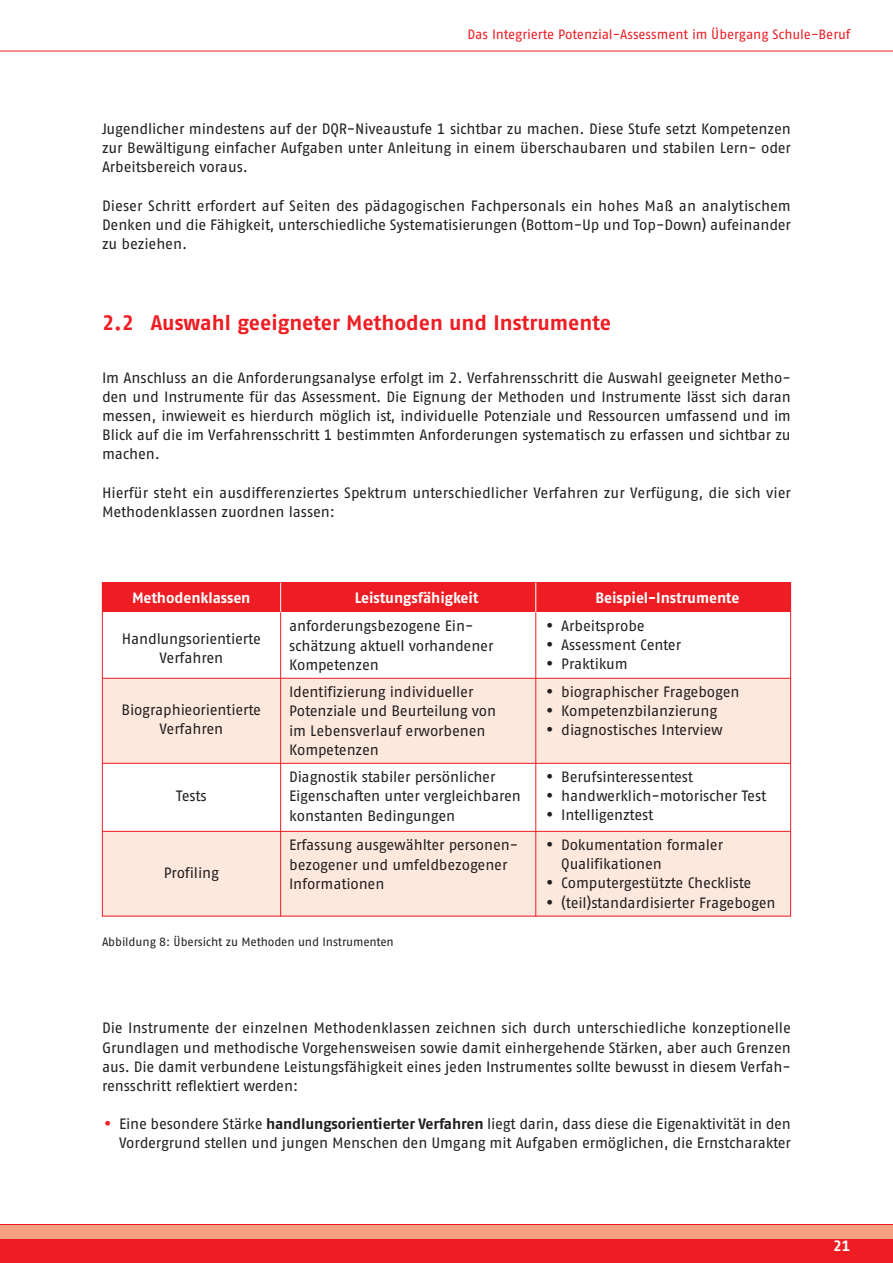
<style>
.page{position:relative;width:893px;height:1263px;background:#fff}
.page>*{position:absolute;margin:0;border:0;box-sizing:border-box;transform-origin:0 0}
.t1{font:700 21px "AWO Fago Office";color:#ee1d23}
.t2{font:15px/19.2px "AWO Fago Office";letter-spacing:-.005em;color:#231f20}
.t3{font:700 15px "AWO Fago Office";letter-spacing:-.005em;color:#fff}
.t4{font:13.5px "AWO Fago Office";color:#ee1d23}
.t5{font:12px "AWO Fago Office";letter-spacing:-.005em;color:#231f20}
.s1{font-family:"Futura";font-weight:500}
.s2{font-family:"Futura";font-weight:500;color:#ee1d23}
.s3{font-weight:700}
</style>
<div class="page">
<div style="left:102px;top:678px;width:689px;height:85px;background:#fde8dd"></div>
<div style="left:102px;top:831px;width:689px;height:85px;background:#fde8dd"></div>
<div style="left:102px;top:583px;width:689px;height:29px;background:#ee1d23"></div>
<hr style="left:0;top:51px;width:893px;height:1px;background:#ee1d23">
<div style="left:0;top:1225px;width:893px;height:38px;background:#ee1d23"></div>
<div style="left:0;top:1225px;width:893px;height:13px;background:#f69f83"></div>
<hr style="left:280px;top:583px;width:1px;height:333px;background:#ee1d23">
<svg style="left:280px;top:583px;width:1px;height:29px"></svg>
<hr style="left:535px;top:583px;width:1px;height:333px;background:#ee1d23">
<svg style="left:535px;top:583px;width:1px;height:29px"></svg>
<hr style="left:102px;top:678px;width:689px;height:1px;background:#ee1d23">
<hr style="left:102px;top:763px;width:689px;height:1px;background:#ee1d23">
<hr style="left:102px;top:831px;width:689px;height:1px;background:#ee1d23">
<p class="t4" style="left:467px;top:30px;width:385px">Das Integrierte Potenzial-Assessment im Übergang Schule-Beruf</p>
<p class="t2" style="left:102px;top:120px;width:690px;text-align:justify">Jugendlicher mindestens auf der DQR-Niveaustufe 1 sichtbar zu machen. Diese Stufe setzt Kompetenzen zur Bewältigung einfacher Aufgaben unter Anleitung in einem überschaubaren und stabilen Lern- oder Arbeitsbereich voraus.</p>
<p class="t2" style="left:102px;top:197px;width:690px;text-align:justify">Dieser Schritt erfordert auf Seiten des pädagogischen Fachpersonals ein hohes Maß an analytischem Denken und die Fähigkeit, unterschiedliche Systematisierungen (Bottom-Up und Top-Down) aufeinander zu beziehen.</p>
<h1 class="t1" style="left:102px;top:315px;width:510px">2.2 Auswahl geeigneter Methoden und Instrumente</h1>
<p class="t2" style="left:102px;top:369px;width:690px;text-align:justify">Im Anschluss an die Anforderungsanalyse erfolgt im 2. Verfahrensschritt die Auswahl geeigneter Metho&shy;den und Instrumente für das Assessment. Die Eignung der Methoden und Instrumente lässt sich daran messen, inwieweit es hierdurch möglich ist, individuelle Potenziale und Ressourcen umfassend und im Blick auf die im Verfahrensschritt 1 bestimmten Anforderungen systematisch zu erfassen und sichtbar zu machen.</p>
<p class="t2" style="left:102px;top:484px;width:690px">Hierfür steht ein ausdifferenziertes Spektrum unterschiedlicher Verfahren zur Verfügung, die sich vier<br>Methodenklassen zuordnen lassen:</p>
<p class="t3" style="left:132px;top:592px;width:120px">Methodenklassen</p>
<p class="t3" style="left:355px;top:592px;width:125px">Leistungsfähigkeit</p>
<p class="t3" style="left:596px;top:592px;width:145px">Beispiel-Instrumente</p>
<p class="t2" style="left:122px;top:630px;width:141px;text-align:center">Handlungsorientierte<br>Verfahren</p>
<p class="t2" style="left:289px;top:618px;width:206px">anforderungsbezogene Ein&shy;schätzung aktuell vorhandener<br>Kompetenzen</p>
<p class="t2" style="left:544px;top:618px;width:102px"><span class="s1">•</span> Arbeitsprobe</p>
<p class="t2" style="left:544px;top:637px;width:138px"><span class="s1">•</span> Assessment Center</p>
<p class="t2" style="left:544px;top:656px;width:85px"><span class="s1">•</span> Praktikum</p>
<p class="t2" style="left:544px;top:683px;width:197px"><span class="s1">•</span> biographischer Fragebogen</p>
<p class="t2" style="left:544px;top:703px;width:174px"><span class="s1">•</span> Kompetenzbilanzierung</p>
<p class="t2" style="left:544px;top:722px;width:180px"><span class="s1">•</span> diagnostisches Interview</p>
<p class="t2" style="left:544px;top:768px;width:150px"><span class="s1">•</span> Berufsinteressentest</p>
<p class="t2" style="left:544px;top:788px;width:223px"><span class="s1">•</span> handwerklich-motorischer Test</p>
<p class="t2" style="left:544px;top:807px;width:111px"><span class="s1">•</span> Intelligenztest</p>
<p class="t2" style="left:561px;top:837px;width:163px;text-indent:-17px"><span class="s1">•</span> Dokumentation formaler<br>Qualifikationen</p>
<p class="t2" style="left:544px;top:875px;width:209px"><span class="s1">•</span> Computergestützte Checkliste</p>
<p class="t2" style="left:544px;top:894px;width:233px"><span class="s1">•</span> (teil)standardisierter Fragebogen</p>
<p class="t2" style="left:289px;top:684px;width:209px">Identifizierung individueller<br>Potenziale und Beurteilung von im Lebensverlauf erworbenen<br>Kompetenzen</p>
<p class="t2" style="left:289px;top:769px;width:233px">Diagnostik stabiler persönlicher<br>Eigenschaften unter vergleichbaren konstanten Bedingungen</p>
<p class="t2" style="left:289px;top:837px;width:231px">Erfassung ausgewählter personen&shy;bezogener und umfeldbezogener<br>Informationen</p>
<p class="t2" style="left:122px;top:701px;width:141px;text-align:center">Biographieorientierte<br>Verfahren</p>
<p class="t2" style="left:176px;top:787px;width:32px">Tests</p>
<p class="t2" style="left:164px;top:864px;width:57px">Profiling</p>
<p class="t5" style="left:102px;top:937px;width:293px">Abbildung 8: Übersicht zu Methoden und Instrumenten</p>
<p class="t2" style="left:102px;top:1020px;width:690px;text-align:justify">Die Instrumente der einzelnen Methodenklassen zeichnen sich durch unterschiedliche konzeptionelle Grundlagen und methodische Vorgehensweisen sowie damit einhergehende Stärken, aber auch Grenzen aus. Die damit verbundene Leistungsfähigkeit eines jeden Instrumentes sollte bewusst in diesem Verfah&shy;rensschritt reflektiert werden:</p>
<p class="t2" style="left:102px;top:1115px;width:690px;text-align:right"><span class="s2">•</span> Eine besondere Stärke <span class="s3">handlungsorientierter Verfahren</span> liegt darin, dass diese die Eigenaktivität in den<br>Vordergrund stellen und jungen Menschen den Umgang mit Aufgaben ermöglichen, die Ernstcharakter</p>
<p class="t3" style="left:833px;top:1240px;width:19px">21</p>
</div>
